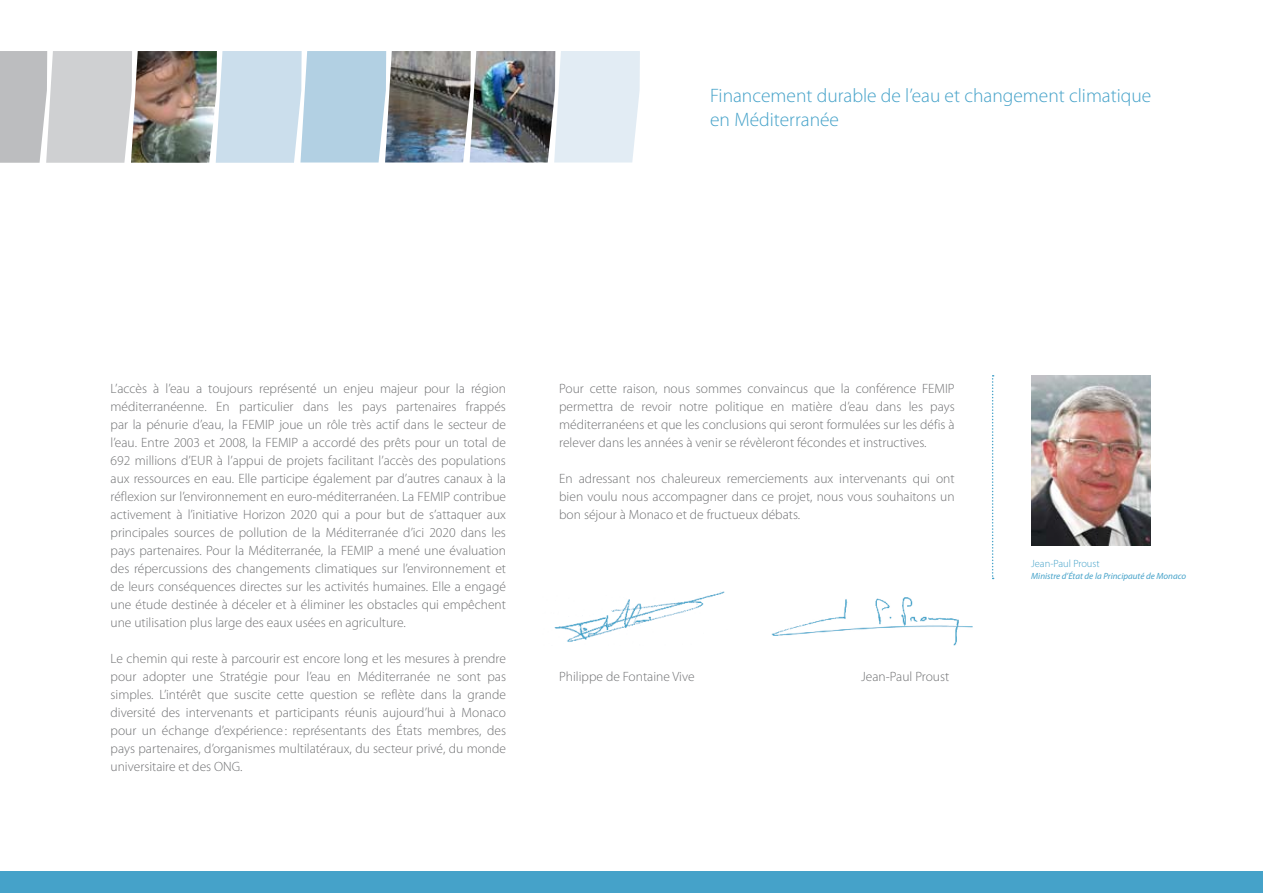
<style>
.page{position:relative;width:1263px;height:893px;background:#fff}
.page>*{position:absolute;margin:0;border:0;box-sizing:border-box;transform-origin:0 0}
.t1{font:300 19.5px/24px "Myriad Pro";color:#45a2c9}
.t2{font:300 13.5px/18px "Myriad Pro";color:#707173;text-align:justify}
.t3{font:300 10.5px "Myriad Pro";color:#45a2c9}
.t4{font:italic 9px "Myriad Pro";color:#45a2c9}
</style>
<div class="page">
<div style="left:0;top:872px;width:1263px;height:21px;background:#45a2c9"></div>
<img style="left:0;top:51px;width:640px;height:112px">
<svg style="left:992px;top:375px;width:2px;height:204px"></svg>
<img style="left:554px;top:591px;width:171px;height:51px">
<img style="left:771px;top:597px;width:202px;height:48px">
<img style="left:1031px;top:375px;width:119px;height:170px">
<h1 class="t1" style="left:710px;top:83px;width:443px">Financement durable de l’eau et changement climatique en Méditerranée</h1>
<p class="t2" style="left:111px;top:380px;width:397px">L’accès à l’eau a toujours représenté un enjeu majeur pour la région méditerranéenne. En particulier dans les pays partenaires frappés par la pénurie d’eau, la FEMIP joue un rôle très actif dans le secteur de l’eau. Entre 2003 et 2008, la FEMIP a accordé des prêts pour un total de 692 millions d’EUR à l’appui de projets facilitant l’accès des populations aux ressources en eau. Elle participe également par d’autres canaux à la réflexion sur l’environnement en euro-méditerranéen. La FEMIP contribue activement à l’initiative Horizon 2020 qui a pour but de s’attaquer aux principales sources de pollution de la Méditerranée d’ici 2020 dans les pays partenaires. Pour la Méditerranée, la FEMIP a mené une évaluation des répercussions des changements climatiques sur l’environnement et de leurs conséquences directes sur les activités humaines. Elle a engagé une étude destinée à déceler et à éliminer les obstacles qui empêchent une utilisation plus large des eaux usées en agriculture.</p>
<p class="t2" style="left:111px;top:650px;width:397px">Le chemin qui reste à parcourir est encore long et les mesures à prendre pour adopter une Stratégie pour l’eau en Méditerranée ne sont pas simples. L’intérêt que suscite cette question se reflète dans la grande diversité des intervenants et participants réunis aujourd’hui à Monaco pour un échange d’expérience : représentants des États membres, des pays partenaires, d’organismes multilatéraux, du secteur privé, du monde universitaire et des ONG.</p>
<p class="t2" style="left:559px;top:380px;width:397px">Pour cette raison, nous sommes convaincus que la conférence FEMIP permettra de revoir notre politique en matière d’eau dans les pays méditerranéens et que les conclusions qui seront formulées sur les défis à relever dans les années à venir se révèleront fécondes et instructives.</p>
<p class="t2" style="left:559px;top:470px;width:397px">En adressant nos chaleureux remerciements aux intervenants qui ont bien voulu nous accompagner dans ce projet, nous vous souhaitons un bon séjour à Monaco et de fructueux débats.</p>
<p class="t2" style="left:559px;top:668px;width:137px">Philippe de Fontaine Vive</p>
<p class="t2" style="left:861px;top:668px;width:90px">Jean-Paul Proust</p>
<p class="t3" style="left:1031px;top:558px;width:70px">Jean-Paul Proust</p>
<p class="t4" style="left:1031px;top:571px;width:156px">Ministre d’État de la Principauté de Monaco</p>
</div>
